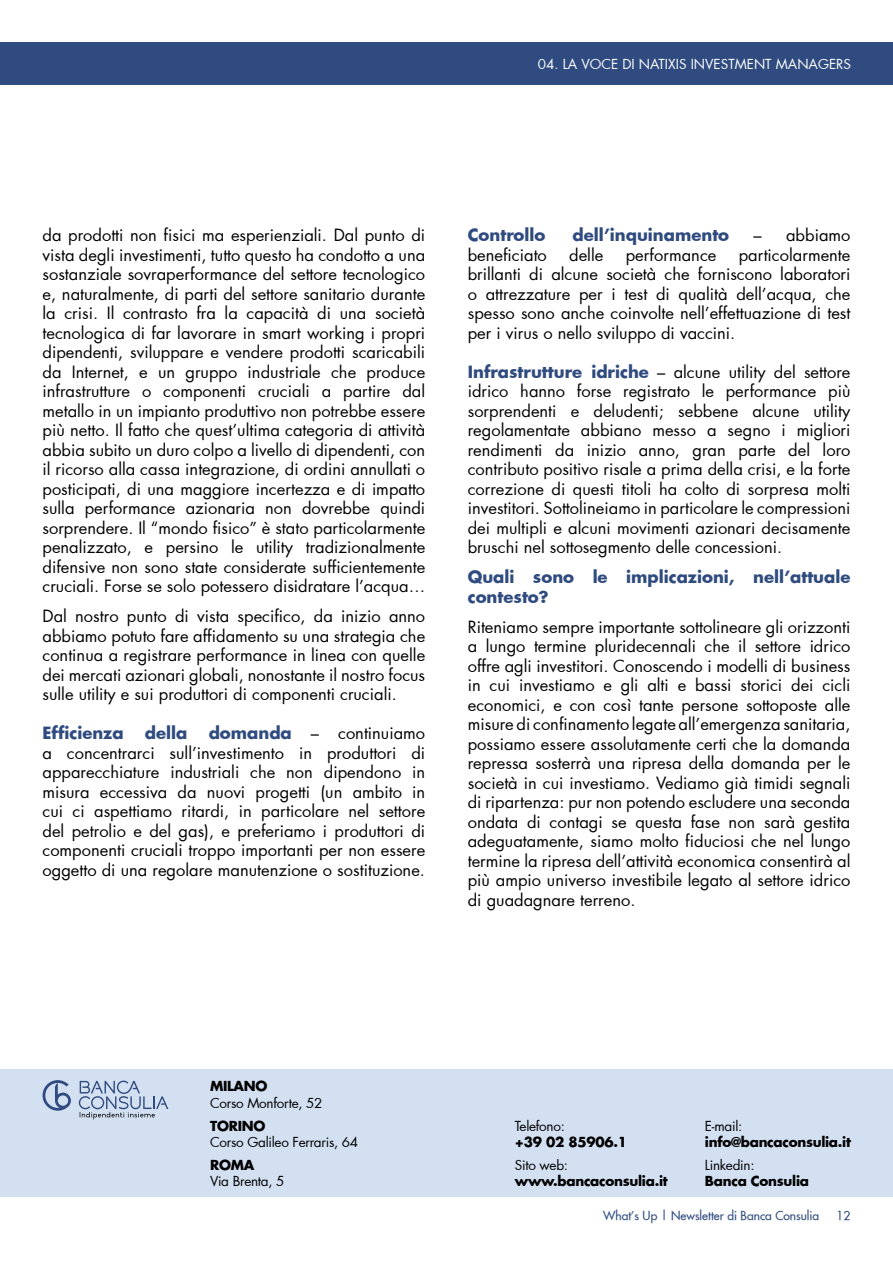
<style>
.page{position:relative;width:893px;height:1263px;background:#fff}
.page>*{position:absolute;margin:0;border:0;box-sizing:border-box;transform-origin:0 0}
.t1{font:16.5px/19.5px "Futura";color:#000;text-align:justify}
.t2{font:700 16.5px/19.5px "Futura";color:#2f4b7f}
.t3{font:13.5px "Futura";letter-spacing:-.02em;color:#000}
.t4{font:700 13.5px "Futura";letter-spacing:-.02em;color:#000}
.t5{font:13.5px "Futura";color:#fff}
.t6{font:12px "Futura";color:#2f4b7f}
.s1{font-weight:700;color:#2f4b7f}
</style>
<div class="page">
<div style="left:0;top:43px;width:893px;height:42px;background:#2f4b7f"></div>
<div style="left:0;top:1069px;width:893px;height:128px;background:#d3e0f1"></div>
<svg style="left:43px;top:1080px;width:28px;height:31px"></svg>
<svg style="left:79px;top:1080px;width:89px;height:39px"></svg>
<p class="t5" style="left:538px;top:55px;width:315px">04. LA VOCE DI NATIXIS INVESTMENT MANAGERS</p>
<p class="t1" style="left:43px;top:225px;width:384px">da prodotti non fisici ma esperienziali. Dal punto di vista degli investimenti, tutto questo ha condotto a una sostanziale sovraperformance del settore tecnologico e, naturalmente, di parti del settore sanitario durante la crisi. Il contrasto fra la capacità di una società tecnologica di far lavorare in smart working i propri dipendenti, sviluppare e vendere prodotti scaricabili da Internet, e un gruppo industriale che produce infrastrutture o componenti cruciali a partire dal metallo in un impianto produttivo non potrebbe essere più netto. Il fatto che quest’ultima categoria di attività abbia subito un duro colpo a livello di dipendenti, con il ricorso alla cassa integrazione, di ordini annullati o posticipati, di una maggiore incertezza e di impatto sulla performance azionaria non dovrebbe quindi sorprendere. Il “mondo fisico” è stato particolarmente penalizzato, e persino le utility tradizionalmente difensive non sono state considerate sufficientemente cruciali. Forse se solo potessero disidratare l’acqua…</p>
<p class="t1" style="left:43px;top:606px;width:384px">Dal nostro punto di vista specifico, da inizio anno abbiamo potuto fare affidamento su una strategia che continua a registrare performance in linea con quelle dei mercati azionari globali, nonostante il nostro focus sulle utility e sui produttori di componenti cruciali.</p>
<p class="t2" style="left:43px;top:723px;width:83px">Efficienza</p>
<p class="t2" style="left:145px;top:723px;width:44px">della</p>
<p class="t1" style="left:43px;top:723px;width:384px;text-indent:166px"><span class="s1">domanda</span> – continuiamo a concentrarci sull’investimento in produttori di apparecchiature industriali che non dipendono in misura eccessiva da nuovi progetti (un ambito in cui ci aspettiamo ritardi, in particolare nel settore del petrolio e del gas), e preferiamo i produttori di componenti cruciali troppo importanti per non essere oggetto di una regolare manutenzione o sostituzione.</p>
<p class="t2" style="left:468px;top:225px;width:79px">Controllo</p>
<p class="t2" style="left:572px;top:225px;width:158px">dell’inquinamento</p>
<p class="t1" style="left:753px;top:225px;width:98px">– abbiamo</p>
<p class="t1" style="left:468px;top:245px;width:81px">beneficiato</p>
<p class="t1" style="left:569px;top:245px;width:36px">delle</p>
<p class="t1" style="left:626px;top:245px;width:92px">performance</p>
<p class="t1" style="left:468px;top:245px;width:384px;text-indent:271px">particolarmente brillanti di alcune società che forniscono laboratori o attrezzature per i test di qualità dell’acqua, che spesso sono anche coinvolte nell’effettuazione di test per i virus o nello sviluppo di vaccini.</p>
<p class="t1" style="left:468px;top:362px;width:384px"><span class="s1">Infrastrutture idriche</span> – alcune utility del settore idrico hanno forse registrato le performance più sorprendenti e deludenti; sebbene alcune utility regolamentate abbiano messo a segno i migliori rendimenti da inizio anno, gran parte del loro contributo positivo risale a prima della crisi, e la forte correzione di questi titoli ha colto di sorpresa molti investitori. Sottolineiamo in particolare le compressioni dei multipli e alcuni movimenti azionari decisamente bruschi nel sottosegmento delle concessioni.</p>
<p class="t2" style="left:468px;top:567px;width:384px">Quali sono le implicazioni, nell’attuale contesto?</p>
<p class="t1" style="left:468px;top:617px;width:384px">Riteniamo sempre importante sottolineare gli orizzonti a lungo termine pluridecennali che il settore idrico offre agli investitori. Conoscendo i modelli di business in cui investiamo e gli alti e bassi storici dei cicli economici, e con così tante persone sottoposte alle misure di confinamento legate all’emergenza sanitaria, possiamo essere assolutamente certi che la domanda repressa sosterrà una ripresa della domanda per le società in cui investiamo. Vediamo già timidi segnali di ripartenza: pur non potendo escludere una seconda ondata di contagi se questa fase non sarà gestita adeguatamente, siamo molto fiduciosi che nel lungo termine la ripresa dell’attività economica consentirà al più ampio universo investibile legato al settore idrico di guadagnare terreno.</p>
<p class="t4" style="left:210px;top:1077px;width:59px">MILANO</p>
<p class="t3" style="left:210px;top:1094px;width:114px">Corso Monforte, 52</p>
<p class="t4" style="left:210px;top:1116px;width:57px">TORINO</p>
<p class="t3" style="left:210px;top:1133px;width:150px">Corso Galileo Ferraris, 64</p>
<p class="t4" style="left:210px;top:1155px;width:46px">ROMA</p>
<p class="t3" style="left:210px;top:1172px;width:76px">Via Brenta, 5</p>
<p class="t3" style="left:515px;top:1116px;width:52px">Telefono:</p>
<p class="t4" style="left:515px;top:1133px;width:114px">+39 02 85906.1</p>
<p class="t3" style="left:515px;top:1156px;width:55px">Sito web:</p>
<p class="t4" style="left:515px;top:1172px;width:154px">www.bancaconsulia.it</p>
<p class="t3" style="left:705px;top:1116px;width:39px">E-mail:</p>
<p class="t4" style="left:705px;top:1133px;width:147px">info@bancaconsulia.it</p>
<p class="t3" style="left:705px;top:1156px;width:51px">Linkedin:</p>
<p class="t4" style="left:705px;top:1172px;width:106px">Banca Consulia</p>
<p class="t6" style="left:603px;top:1208px;width:218px">What’s Up | Newsletter di Banca Consulia</p>
<p class="t6" style="left:837px;top:1208px;width:15px">12</p>
</div>
